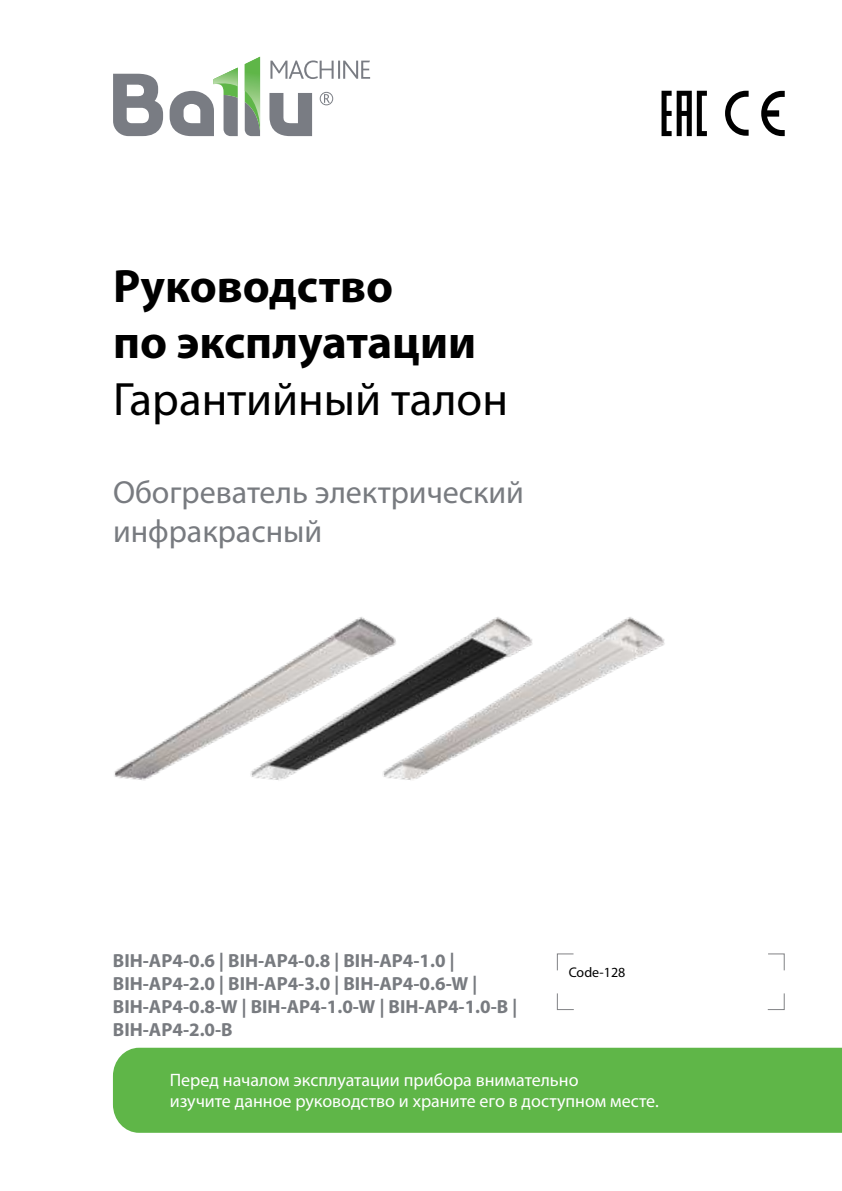
<style>
.page{position:relative;width:842px;height:1191px;background:#fff}
.page>*{position:absolute;margin:0;border:0;box-sizing:border-box;transform-origin:0 0}
.t1{font:700 47px/56.4px "Myriad Pro";color:#000}
.t2{font:47px "Myriad Pro";color:#000}
.t3{font:32px/38.4px "Myriad Pro";color:#787b80}
.t4{font:700 19px/22.8px "Myriad Pro";color:#787b80}
.t5{font:18px/21.6px "Myriad Pro";color:#fff}
.t6{font:14px "Myriad Pro";color:#000}
</style>
<div class="page">
<svg style="left:113px;top:57px;width:257px;height:79px"></svg>
<svg style="left:725px;top:91px;width:24px;height:45px"></svg>
<svg style="left:761px;top:91px;width:24px;height:45px"></svg>
<svg style="left:661px;top:91px;width:46px;height:45px"></svg>
<div style="left:113px;top:1047px;width:729px;height:85px;background:#5fb648"></div>
<svg style="left:556px;top:953px;width:18px;height:18px"></svg>
<svg style="left:556px;top:993px;width:18px;height:17px"></svg>
<svg style="left:768px;top:953px;width:17px;height:18px"></svg>
<svg style="left:767px;top:993px;width:18px;height:17px"></svg>
<img style="left:114px;top:697px;width:119px;height:84px">
<img style="left:233px;top:617px;width:132px;height:163px">
<img style="left:365px;top:617px;width:300px;height:163px">
<h1 class="t1" style="left:113px;top:256px;width:365px">Руководство<br>по эксплуатации</h1>
<h1 class="t2" style="left:113px;top:370px;width:397px">Гарантийный талон</h1>
<h2 class="t3" style="left:113px;top:473px;width:412px">Обогреватель электрический инфракрасный</h2>
<p class="t4" style="left:113px;top:949px;width:406px">BIH-AP4-0.6 | BIH-AP4-0.8 | BIH-AP4-1.0 | BIH-AP4-2.0 | BIH-AP4-3.0 | BIH-AP4-0.6-W | BIH-AP4-0.8-W | BIH-AP4-1.0-W | BIH-AP4-1.0-B | BIH-AP4-2.0-B</p>
<p class="t6" style="left:569px;top:963px;width:58px">Code-128</p>
<p class="t5" style="left:170px;top:1068px;width:491px">Перед началом эксплуатации прибора внимательно<br>изучите данное руководство и храните его в доступном месте.</p>
</div>
